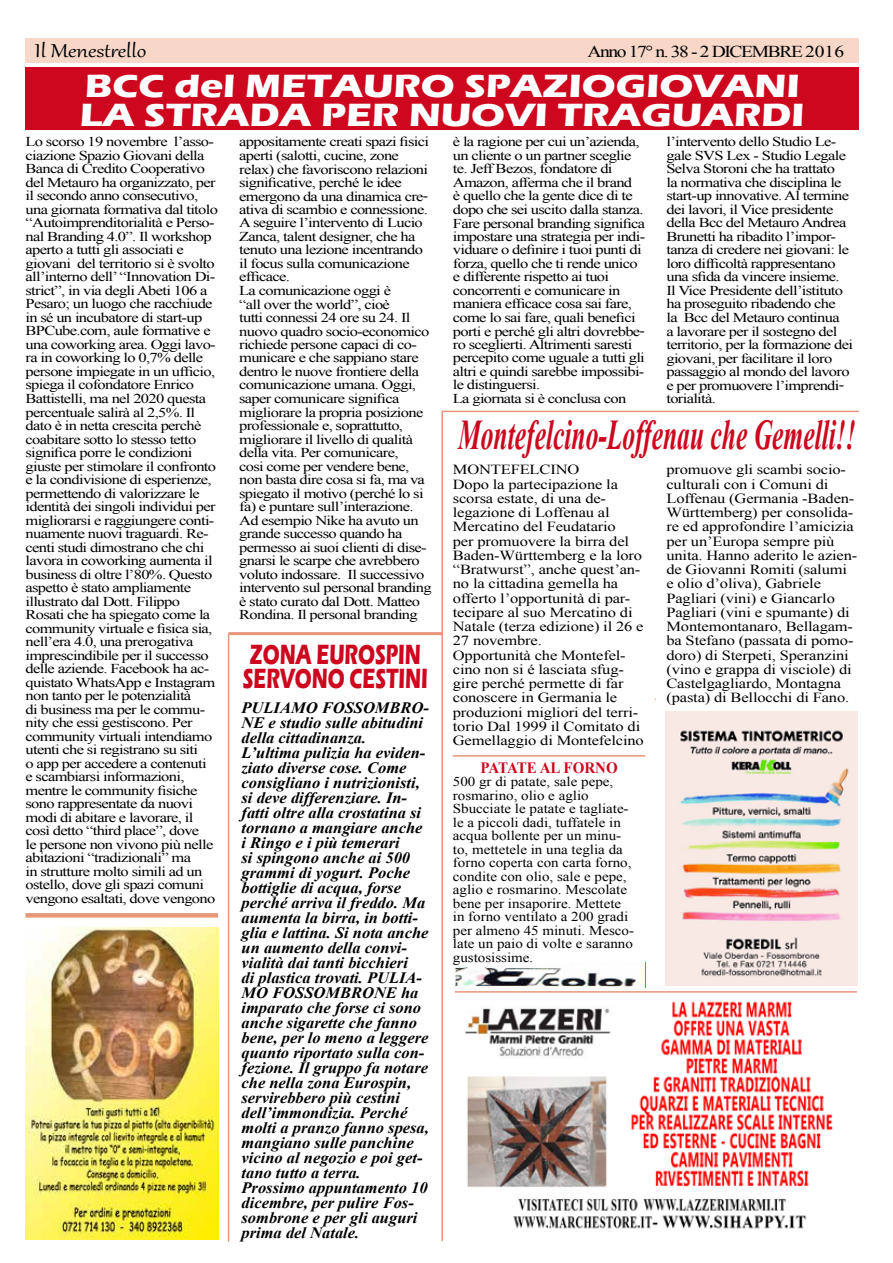
<style>
.page{position:relative;width:893px;height:1263px;background:#fff}
.page>*{position:absolute;margin:0;border:0;box-sizing:border-box;transform-origin:0 0}
.t1{font:italic 700 42.3px "Times New Roman";color:#cd071e;scale:.6 1}
.t2{font:700 33.15px/28.5px "Eras ITC";color:#fff;scale:1.18 1}
.t3{font:700 28.65px/24px "Eras ITC";color:#cd071e;scale:.68 1}
.t4{font:22.95px "Gabriola";color:#000;scale:1.18 1}
.t5{font:16.65px "Times New Roman";letter-spacing:-.07em;color:#000;scale:1.18 1}
.t6{font:italic 700 15.9px/15px "Times New Roman";color:#000;scale:1.04 1}
.t7{font:700 15.75px "Times New Roman";color:#cd071e;scale:.95 1}
.t8{font:13.8px/14.2px "Times New Roman";letter-spacing:-.01em;color:#000;scale:1.19 1}
.t9{font:13.5px/13.5px "Times New Roman";letter-spacing:-.04em;color:#000;scale:1.22 1}
.t10{font:13.5px/13.5px "Times New Roman";color:#000;scale:1.11 1}
</style>
<div class="page">
<img style="left:465px;top:1001px;width:368px;height:228px">
<div style="left:26px;top:38px;width:833px;height:25px;background:#f6d7c8"></div>
<img style="left:26px;top:927px;width:193px;height:313px">
<img style="left:454px;top:962px;width:191px;height:26px">
<img style="left:665px;top:711px;width:193px;height:274px">
<hr style="left:455px;top:991px;width:402px;height:2px;background:#e69679">
<div style="left:26px;top:68px;width:833px;height:62px;background:#cd071e"></div>
<svg style="left:26px;top:913px;width:192px;height:4px"></svg>
<hr style="left:453px;top:755px;width:192px;height:2px;background:#e69679">
<hr style="left:441px;top:411px;width:2px;height:830px;background:#e69679">
<hr style="left:229px;top:632px;width:213px;height:3px;background:#e69679">
<hr style="left:228px;top:634px;width:1px;height:608px;background:#e69679">
<hr style="left:442px;top:411px;width:417px;height:1px;background:#e69679">
<h3 class="t4" style="left:35px;top:35px;width:96px">Il Menestrello</h3>
<p class="t5" style="left:587px;top:40px;width:219px">Anno 17° n. 38 - 2 DICEMBRE 2016</p>
<h2 class="t2" style="left:80px;top:72px;width:616px">BCC del METAURO SPAZIOGIOVANI<br>LA STRADA PER NUOVI TRAGUARDI</h2>
<p class="t9" style="left:26px;top:135px;width:159px">Lo scorso 19 novembre l’asso&shy;ciazione Spazio Giovani della<br>Banca di Credito Cooperativo del Metauro ha organizzato, per il secondo anno consecutivo, una giornata formativa dal titolo “Autoimprenditorialità e Perso&shy;nal Branding 4.0”. Il workshop aperto a tutti gli associati e giovani del territorio si è svolto all’interno dell’ “Innovation Di&shy;strict”, in via degli Abeti 106 a<br>Pesaro; un luogo che racchiude in sé un incubatore di start-up<br>BPCube.com, aule formative e una coworking area. Oggi lavo&shy;ra in coworking lo 0,7% delle persone impiegate in un ufficio, spiega il cofondatore Enrico<br>Battistelli, ma nel 2020 questa percentuale salirà al 2,5%. Il dato è in netta crescita perchè coabitare sotto lo stesso tetto significa porre le condizioni giuste per stimolare il confronto e la condivisione di esperienze, permettendo di valorizzare le identità dei singoli individui per migliorarsi e raggiungere conti&shy;nuamente nuovi traguardi. Re&shy;centi studi dimostrano che chi lavora in coworking aumenta il business di oltre l’80%. Questo aspetto è stato ampliamente illustrato dal Dott. Filippo<br>Rosati che ha spiegato come la community virtuale e fisica sia, nell’era 4.0, una prerogativa imprescindibile per il successo delle aziende. Facebook ha ac&shy;quistato WhatsApp e Instagram non tanto per le potenzialità<br>di business ma per le commu&shy;nity che essi gestiscono. Per community virtuali intendiamo utenti che si registrano su siti<br>o app per accedere a contenuti<br>e scambiarsi informazioni, mentre le community fisiche sono rappresentate da nuovi modi di abitare e lavorare, il così detto “third place”, dove<br>le persone non vivono più nelle abitazioni “tradizionali” ma<br>in strutture molto simili ad un ostello, dove gli spazi comuni vengono esaltati, dove vengono</p>
<p class="t9" style="left:239px;top:135px;width:159px">appositamente creati spazi fisici aperti (salotti, cucine, zone relax) che favoriscono relazioni significative, perché le idee emergono da una dinamica cre&shy;ativa di scambio e connessione.<br>A seguire l’intervento di Lucio<br>Zanca, talent designer, che ha tenuto una lezione incentrando il focus sulla comunicazione efficace.<br>La comunicazione oggi è<br>“all over the world”, cioè<br>tutti connessi 24 ore su 24. Il nuovo quadro socio-economico richiede persone capaci di co&shy;municare e che sappiano stare dentro le nuove frontiere della comunicazione umana. Oggi, saper comunicare significa migliorare la propria posizione professionale e, soprattutto, migliorare il livello di qualità della vita. Per comunicare,<br>cosi come per vendere bene, non basta dire cosa si fa, ma va spiegato il motivo (perché lo si fa) e puntare sull’interazione.<br>Ad esempio Nike ha avuto un grande successo quando ha permesso ai suoi clienti di dise&shy;gnarsi le scarpe che avrebbero voluto indossare. Il successivo intervento sul personal branding è stato curato dal Dott. Matteo<br>Rondina. Il personal branding</p>
<p class="t9" style="left:453px;top:135px;width:159px">è la ragione per cui un’azienda, un cliente o un partner sceglie te. Jeff Bezos, fondatore di<br>Amazon, afferma che il brand<br>è quello che la gente dice di te dopo che sei uscito dalla stanza.<br>Fare personal branding significa impostare una strategia per indi&shy;viduare o definire i tuoi punti di forza, quello che ti rende unico e differente rispetto ai tuoi concorrenti e comunicare in maniera efficace cosa sai fare, come lo sai fare, quali benefici porti e perché gli altri dovrebbe&shy;ro sceglierti. Altrimenti saresti percepito come uguale a tutti gli altri e quindi sarebbe impossibi&shy;le distinguersi.<br>La giornata si è conclusa con</p>
<p class="t9" style="left:666px;top:135px;width:154px">l’intervento dello Studio Le&shy;gale SVS Lex - Studio Legale<br>Selva Storoni che ha trattato<br>la normativa che disciplina le start-up innovative. Al termine dei lavori, il Vice presidente della Bcc del Metauro Andrea<br>Brunetti ha ribadito l’impor&shy;tanza di credere nei giovani: le loro difficoltà rappresentano una sfida da vincere insieme.<br>Il Vice Presidente dell’istituto ha proseguito ribadendo che<br>la Bcc del Metauro continua<br>a lavorare per il sostegno del territorio, per la formazione dei giovani, per facilitare il loro passaggio al mondo del lavoro e per promuovere l’imprendi&shy;torialità.</p>
<h1 class="t1" style="left:458px;top:406px;width:664px">Montefelcino-Loffenau che Gemelli!!</h1>
<p class="t8" style="left:666px;top:462px;width:162px">promuove gli scambi socio&shy;culturali con i Comuni di<br>Loffenau (Germania -Baden-<br>Württemberg) per consolida&shy;re ed approfondire l’amicizia per un’Europa sempre più unita. Hanno aderito le azien&shy;de Giovanni Romiti (salumi e olio d’oliva), Gabriele<br>Pagliari (vini) e Giancarlo<br>Pagliari (vini e spumante) di<br>Montemontanaro, Bellagam&shy;ba Stefano (passata di pomo&shy;doro) di Sterpeti, Speranzini (vino e grappa di visciole) di<br>Castelgagliardo, Montagna (pasta) di Bellocchi di Fano.</p>
<p class="t8" style="left:453px;top:462px;width:162px">MONTEFELCINO<br>Dopo la partecipazione la scorsa estate, di una de&shy;legazione di Loffenau al<br>Mercatino del Feudatario<br>per promuovere la birra del<br>Baden-Württemberg e la loro “Bratwurst”, anche quest’an&shy;no la cittadina gemella ha offerto l’opportunità di par&shy;tecipare al suo Mercatino di<br>Natale (terza edizione) il 26 e<br>27 novembre.<br>Opportunità che Montefel&shy;cino non si é lasciata sfug&shy;gire perché permette di far conoscere in Germania le produzioni migliori del terri&shy;torio Dal 1999 il Comitato di<br>Gemellaggio di Montefelcino</p>
<h3 class="t3" style="left:243px;top:643px;width:274px">ZONA EUROSPIN<br>SERVONO CESTINI</h3>
<p class="t6" style="left:242px;top:699px;width:182px">PULIAMO FOSSOMBRO-<br>NE e studio sulle abitudini della cittadinanza.<br>L’ultima pulizia ha eviden&shy;ziato diverse cose. Come consigliano i nutrizionisti, si deve differenziare. In&shy;fatti oltre alla crostatina si tornano a mangiare anche i Ringo e i più temerari<br>si spingono anche ai 500 grammi di yogurt. Poche bottiglie di acqua, forse perché arriva il freddo. Ma aumenta la birra, in botti&shy;glia e lattina. Si nota anche un aumento della convi&shy;vialità dai tanti bicchieri<br>di plastica trovati. PULIA-<br>MO FOSSOMBRONE ha imparato che forse ci sono anche sigarette che fanno bene, per lo meno a leggere quanto riportato sulla con&shy;fezione. Il gruppo fa notare che nella zona Eurospin, servirebbero più cestini dell’immondizia. Perché molti a pranzo fanno spesa, mangiano sulle panchine vicino al negozio e poi get&shy;tano tutto a terra.<br>Prossimo appuntamento 10 dicembre, per pulire Fos&shy;sombrone e per gli auguri prima del Natale.</p>
<p class="t7" style="left:480px;top:756px;width:146px">PATATE AL FORNO</p>
<p class="t10" style="left:453px;top:775px;width:165px">500 gr di patate, sale pepe, rosmarino, olio e aglio<br>Sbucciate le patate e tagliate&shy;le a piccoli dadi, tuffatele in acqua bollente per un minu&shy;to, mettetele in una teglia da forno coperta con carta forno, condite con olio, sale e pepe, aglio e rosmarino. Mescolate bene per insaporire. Mettete in forno ventilato a 200 gradi per almeno 45 minuti. Mesco&shy;late un paio di volte e saranno gustosissime.</p>
</div>
